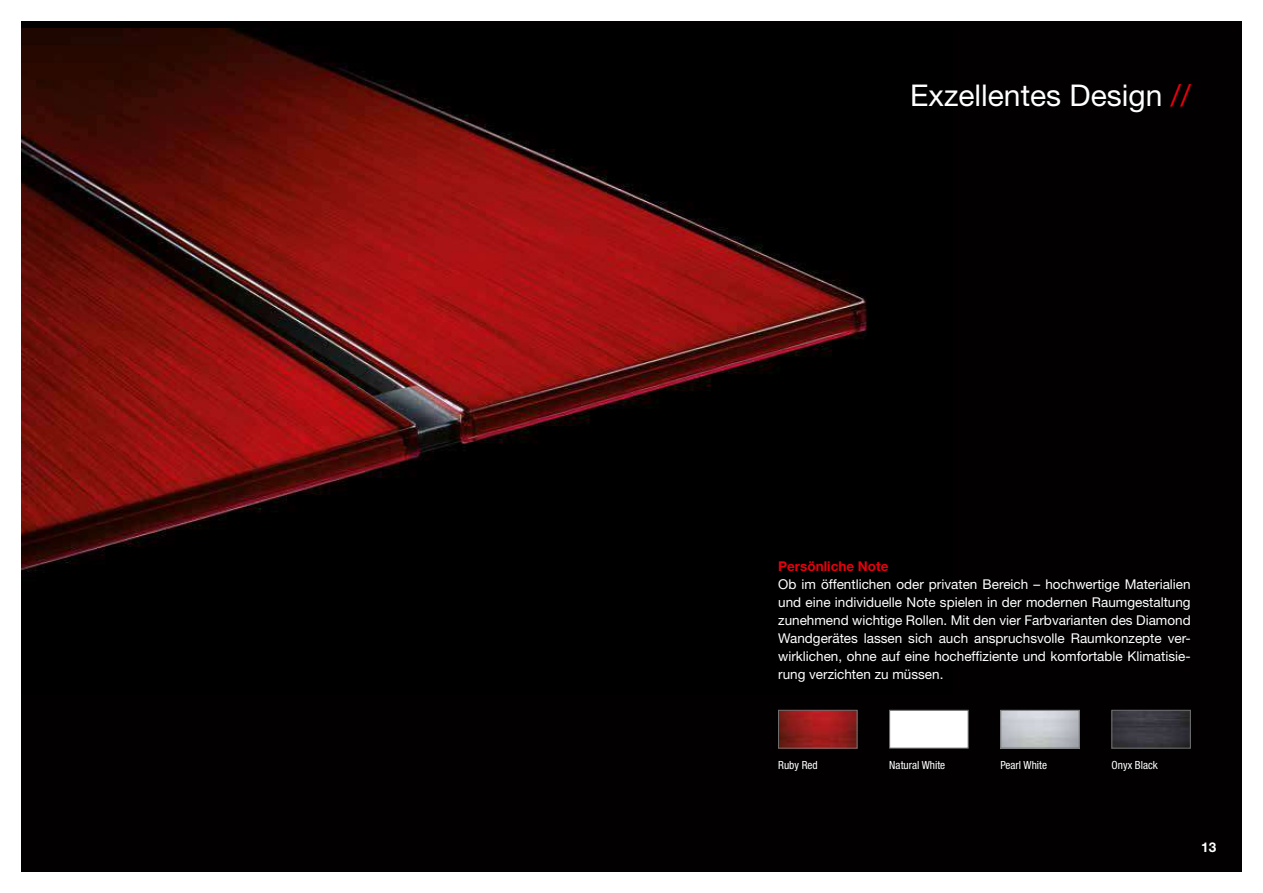
<style>
.page{position:relative;width:1263px;height:893px;background:#fff}
.page>*{position:absolute;margin:0;border:0;box-sizing:border-box;transform-origin:0 0}
.t1{font:30px "Helvetica Neue LT Pro";color:#fff}
.t2{font:13.5px/18px "Helvetica Neue LT Pro";color:#fff;text-align:justify}
.t3{font:700 13.5px "Helvetica Neue LT Pro";color:#e7000e}
.t4{font:700 13.5px "Helvetica Neue LT Pro";color:#fff}
.t5{font:condensed 11.25px "Helvetica Neue LT Pro";color:#fff}
.s1{color:#e7000e}
</style>
<div class="page">
<div style="left:21px;top:21px;width:1221px;height:851px;background:#020000"></div>
<img style="left:21px;top:28px;width:846px;height:544px">
<img style="left:780px;top:712px;width:75px;height:34px">
<div style="left:778px;top:710px;width:79px;height:38px;border:1px solid #6f7070"></div>
<img style="left:1002px;top:712px;width:76px;height:34px">
<div style="left:1000px;top:710px;width:80px;height:38px;border:1px solid #6f7070"></div>
<div style="left:889px;top:710px;width:79px;height:38px;background:#fff;border:1px solid #6f7070"></div>
<img style="left:1113px;top:712px;width:76px;height:34px">
<div style="left:1111px;top:710px;width:80px;height:38px;border:1px solid #6f7070"></div>
<h1 class="t1" style="left:910px;top:77px;width:282px">Exzellentes Design <span class="s1">//</span></h1>
<p class="t3" style="left:778px;top:558px;width:112px">Persönliche Note</p>
<p class="t2" style="left:778px;top:575px;width:414px">Ob im öffentlichen oder privaten Bereich – hochwertige Materialien und eine individuelle Note spielen in der modernen Raumgestaltung zunehmend wichtige Rollen. Mit den vier Farbvarianten des Diamond Wandgerätes lassen sich auch anspruchsvolle Raumkonzepte ver&shy;wirklichen, ohne auf eine hocheffiziente und komfortable Klimatisie&shy;rung verzichten zu müssen.</p>
<p class="t5" style="left:778px;top:759px;width:41px">Ruby Red</p>
<p class="t5" style="left:889px;top:759px;width:57px">Natural White</p>
<p class="t5" style="left:1000px;top:759px;width:48px">Pearl White</p>
<p class="t5" style="left:1111px;top:759px;width:48px">Onyx Black</p>
<p class="t4" style="left:1201px;top:838px;width:17px">13</p>
</div>
